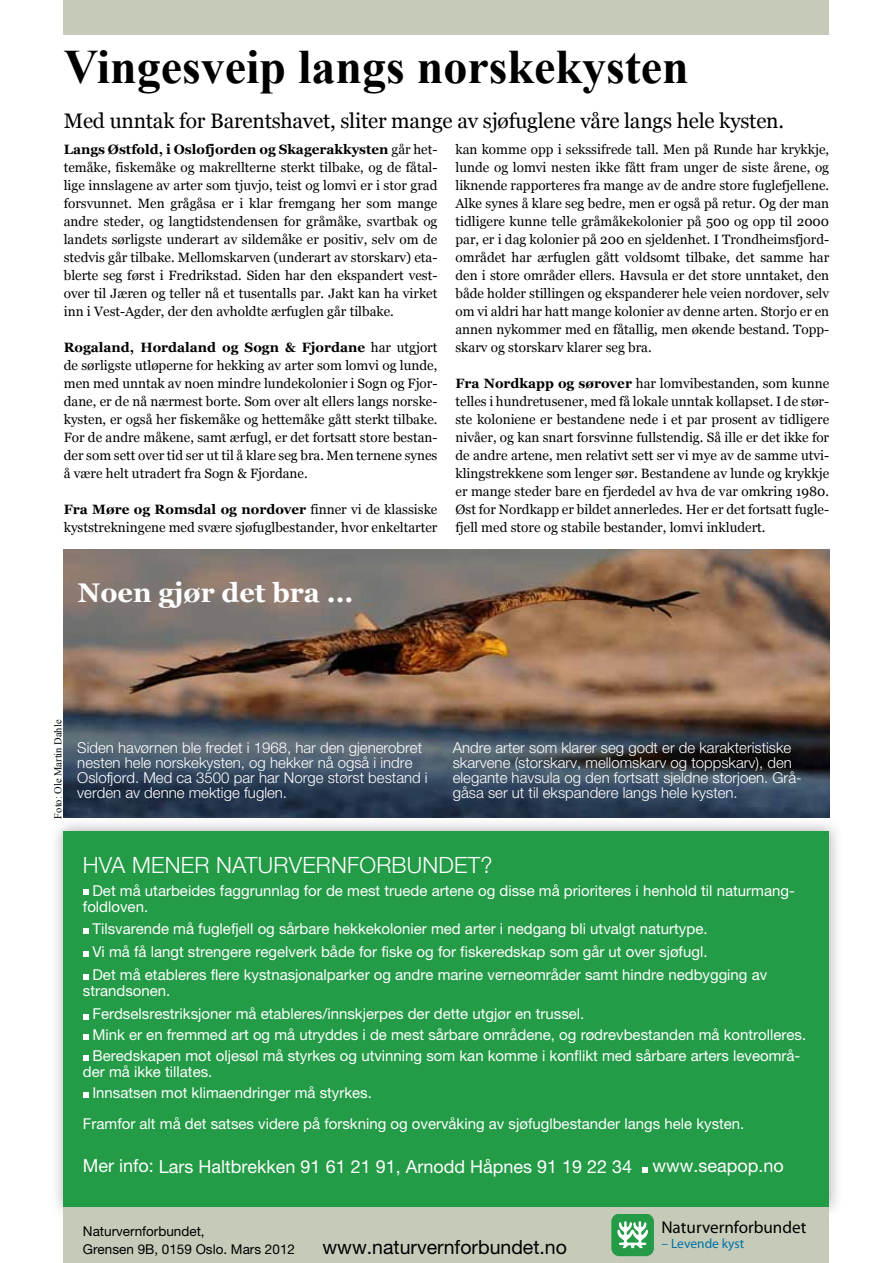
<style>
.page{position:relative;width:893px;height:1263px;background:#fff}
.page>*{position:absolute;margin:0;border:0;box-sizing:border-box;transform-origin:0 0}
.t1{font:700 48px "Times New Roman";color:#000}
.t2{font:700 27px "Georgia";color:#fff}
.t3{font:300 22.5px "Helvetica Neue LT Pro";letter-spacing:.01em;color:#fff}
.t4{font:21px "Georgia";letter-spacing:-.01em;color:#000}
.t5{font:19.5px "Helvetica Neue LT Pro";color:#000}
.t6{font:18px "Helvetica Neue LT Pro";color:#fff}
.t7{font:700 17.1px "Helvetica Neue";color:#000}
.t8{font:15px/23px "Helvetica Neue LT Pro";color:#fff}
.t9{font:300 15px/15px "Helvetica Neue LT Pro";color:#fff}
.t10{font:13.5px/18px "Georgia";color:#000;text-align:justify}
.t11{font:13.5px/18px "Helvetica Neue LT Pro";color:#000}
.t12{font:italic 300 13.5px "Helvetica Neue";color:#0071a6}
.t13{font:10.5px "Times New Roman";color:#000}
.s1{font-weight:700}
</style>
<div class="page">
<div style="left:64px;top:0;width:765px;height:34px;background:#c5cbb8"></div>
<div style="left:49px;top:816px;width:794px;height:404px;background:#57514d;opacity:.5"></div>
<div style="left:64px;top:831px;width:765px;height:375px;background:#239b47"></div>
<svg style="left:83px;top:889px;width:5px;height:6px"></svg>
<svg style="left:83px;top:929px;width:5px;height:5px"></svg>
<svg style="left:83px;top:951px;width:5px;height:6px"></svg>
<svg style="left:83px;top:974px;width:5px;height:6px"></svg>
<svg style="left:83px;top:1014px;width:5px;height:5px"></svg>
<svg style="left:83px;top:1034px;width:5px;height:6px"></svg>
<svg style="left:83px;top:1055px;width:5px;height:6px"></svg>
<svg style="left:83px;top:1092px;width:5px;height:6px"></svg>
<svg style="left:642px;top:1167px;width:5px;height:5px"></svg>
<div style="left:64px;top:1208px;width:765px;height:55px;background:#c5cbb8"></div>
<svg style="left:611px;top:1214px;width:43px;height:43px;background:#60b578"></svg>
<img style="left:64px;top:549px;width:765px;height:268px">
<h1 class="t1" style="left:64px;top:34px;width:626px">Vingesveip langs norskekysten</h1>
<h3 class="t4" style="left:64px;top:108px;width:722px">Med unntak for Barentshavet, sliter mange av sjøfuglene våre langs hele kysten.</h3>
<p class="t10" style="left:64px;top:140px;width:375px"><span class="s1">Langs Østfold, i Oslofjorden og Skagerakkysten</span> går het&shy;temåke, fiskemåke og makrellterne sterkt tilbake, og de fåtal&shy;lige innslagene av arter som tjuvjo, teist og lomvi er i stor grad forsvunnet. Men grågåsa er i klar fremgang her som mange andre steder, og langtidstendensen for gråmåke, svartbak og landets sørligste underart av sildemåke er positiv, selv om de stedvis går tilbake. Mellomskarven (underart av storskarv) eta&shy;blerte seg først i Fredrikstad. Siden har den ekspandert vest&shy;over til Jæren og teller nå et tusentalls par. Jakt kan ha virket inn i Vest-Agder, der den avholdte ærfuglen går tilbake.</p>
<p class="t10" style="left:64px;top:338px;width:375px"><span class="s1">Rogaland, Hordaland og Sogn &amp; Fjordane</span> har utgjort de sørligste utløperne for hekking av arter som lomvi og lunde, men med unntak av noen mindre lundekolonier i Sogn og Fjor&shy;dane, er de nå nærmest borte. Som over alt ellers langs norske&shy;kysten, er også her fiskemåke og hettemåke gått sterkt tilbake.<br>For de andre måkene, samt ærfugl, er det fortsatt store bestan&shy;der som sett over tid ser ut til å klare seg bra. Men ternene synes å være helt utradert fra Sogn &amp; Fjordane.</p>
<p class="t10" style="left:64px;top:500px;width:375px"><span class="s1">Fra Møre og Romsdal og nordover</span> finner vi de klassiske kyststrekningene med svære sjøfuglbestander, hvor enkeltarter</p>
<p class="t10" style="left:455px;top:140px;width:375px">kan komme opp i sekssifrede tall. Men på Runde har krykkje, lunde og lomvi nesten ikke fått fram unger de siste årene, og liknende rapporteres fra mange av de andre store fuglefjellene.<br>Alke synes å klare seg bedre, men er også på retur. Og der man tidligere kunne telle gråmåkekolonier på 500 og opp til 2000 par, er i dag kolonier på 200 en sjeldenhet. I Trondheimsfjord&shy;området har ærfuglen gått voldsomt tilbake, det samme har den i store områder ellers. Havsula er det store unntaket, den både holder stillingen og ekspanderer hele veien nordover, selv om vi aldri har hatt mange kolonier av denne arten. Storjo er en annen nykommer med en fåtallig, men økende bestand. Topp&shy;skarv og storskarv klarer seg bra.</p>
<p class="t10" style="left:455px;top:374px;width:375px"><span class="s1">Fra Nordkapp og sørover</span> har lomvibestanden, som kunne telles i hundretusener, med få lokale unntak kollapset. I de stør&shy;ste koloniene er bestandene nede i et par prosent av tidligere nivåer, og kan snart forsvinne fullstendig. Så ille er det ikke for de andre artene, men relativt sett ser vi mye av de samme utvi&shy;klingstrekkene som lenger sør. Bestandene av lunde og krykkje er mange steder bare en fjerdedel av hva de var omkring 1980.<br>Øst for Nordkapp er bildet annerledes. Her er det fortsatt fugle&shy;fjell med store og stabile bestander, lomvi inkludert.</p>
<h2 class="t2" style="left:78px;top:575px;width:277px">Noen gjør det bra ...</h2>
<p class="t13" style="left:51px;top:818px;width:100px;rotate:-90deg">Foto: Ole Martin Dahle</p>
<p class="t9" style="left:77px;top:739px;width:352px">Siden havørnen ble fredet i 1968, har den gjenerobret nesten hele norskekysten, og hekker nå også i indre Oslofjord. Med ca 3500 par har Norge størst bestand i verden av denne mektige fuglen.</p>
<p class="t9" style="left:453px;top:739px;width:350px">Andre arter som klarer seg godt er de karakteristiske skarvene (storskarv, mellomskarv og toppskarv), den elegante havsula og den fortsatt sjeldne storjoen. Grå&shy;gåsa ser ut til ekspandere langs hele kysten.</p>
<h3 class="t3" style="left:83px;top:851px;width:66px">Hva mener</h3>
<h3 class="t3" style="left:216px;top:851px;width:102px">Naturvern</h3>
<h3 class="t3" style="left:347px;top:851px;width:91px">forbundet</h3>
<h3 class="t3" style="left:480px;top:851px;width:14px">?</h3>
<p class="t8" style="left:83px;top:882px;width:713px;line-height:16.5px;text-indent:9px">Det må utarbeides faggrunnlag for de mest truede artene og disse må prioriteres i henhold til naturmang&shy;foldloven.</p>
<p class="t8" style="left:92px;top:917px;width:676px">Tilsvarende må fuglefjell og sårbare hekkekolonier med arter i nedgang bli utvalgt naturtype.<br>Vi må få langt strengere regelverk både for fiske og for fiskeredskap som går ut over sjøfugl.<br>Det må etableres flere kystnasjonalparker og andre marine verneområder samt hindre nedbygging av</p>
<p class="t8" style="left:92px;top:979px;width:494px;text-indent:-9px">strandsonen.<br>Ferdselsrestriksjoner må etableres/innskjerpes der dette utgjør en trussel.</p>
<p class="t8" style="left:92px;top:1024px;width:715px;line-height:20.7px">Mink er en fremmed art og må utryddes i de mest sårbare områdene, og rødrevbestanden må kontrolleres.<br>Beredskapen mot oljesøl må styrkes og utvinning som kan komme i konflikt med sårbare arters leveområ-</p>
<p class="t8" style="left:92px;top:1061px;width:281px;line-height:20.7px;text-indent:-9px">der må ikke tillates.<br>Innsatsen mot klimaendringer må styrkes.</p>
<p class="t8" style="left:83px;top:1112px;width:663px">Framfor alt må det satses videre på forskning og overvåking av sjøfuglbestander langs hele kysten.</p>
<h3 class="t6" style="left:83px;top:1156px;width:702px">Mer info: Lars Haltbrekken 91 61 21 91, Arnodd Håpnes 91 19 22 34 www.seapop.no</h3>
<p class="t11" style="left:83px;top:1222px;width:214px">Naturvernforbundet,<br>Grensen 9B, 0159 Oslo. Mars 2012</p>
<p class="t7" style="left:661px;top:1217px;width:147px">Naturvernforbundet</p>
<h3 class="t5" style="left:323px;top:1235px;width:246px">www.naturvernforbundet.no</h3>
<p class="t12" style="left:662px;top:1235px;width:84px">– Levende kyst</p>
</div>
